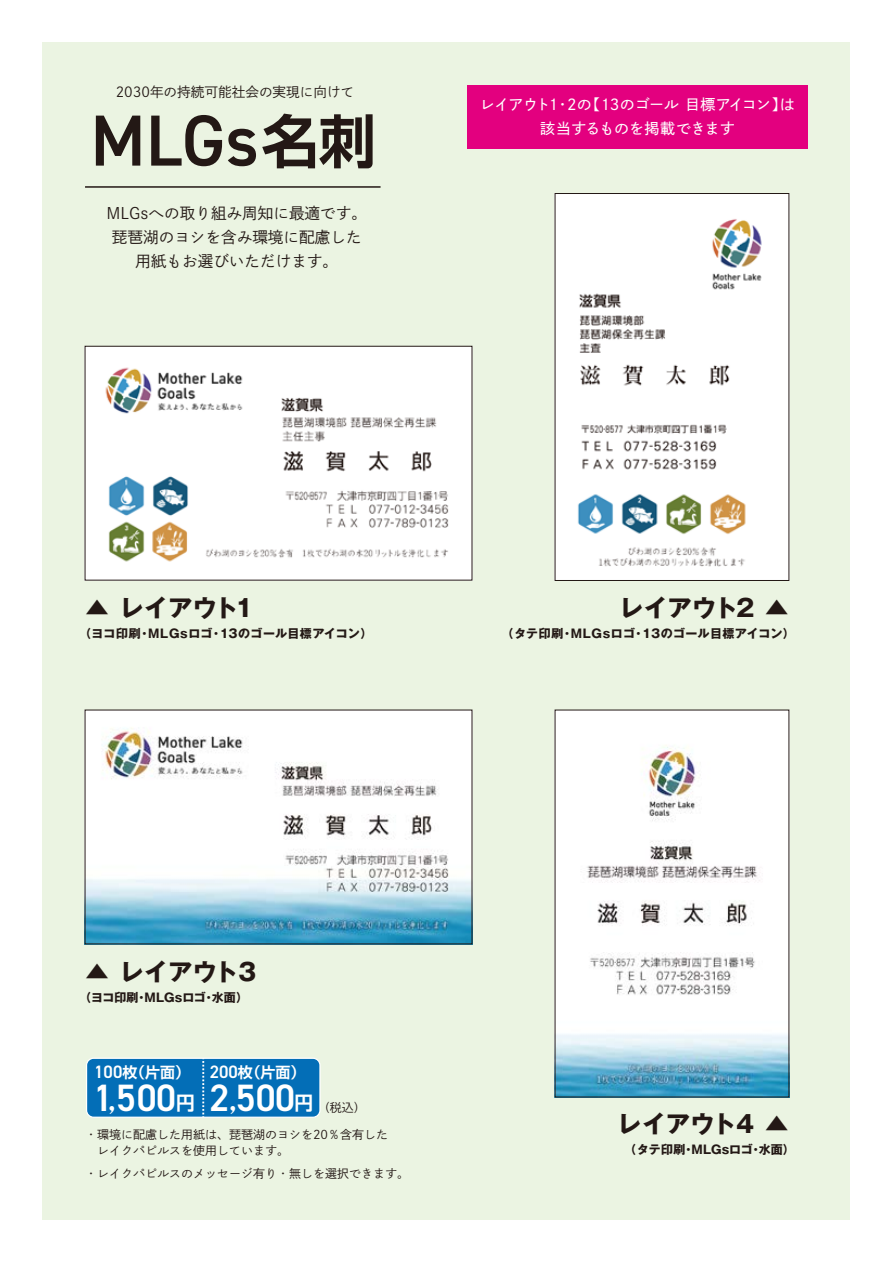
<style>
.page{position:relative;width:893px;height:1263px;background:#fff}
.page>*{position:absolute;margin:0;border:0;box-sizing:border-box;transform-origin:0 0}
.t1{font:600 72.45px "DIN2014";color:#231815}
.t2{font:600 38.25px "DIN2014";letter-spacing:-.01em;color:#fff}
.t3{font:700 24px "Gothic MB101 Pro";letter-spacing:-.015em;color:#231815}
.t4{font:15.75px/24px "DNP Shuei Go Gin Std L";color:#231815;text-align:center}
.t5{font:15px/24px "DNP Shuei Go Gin Std M";letter-spacing:-.025em;color:#fff;text-align:center}
.t6{font:700 15px "Shin Go Pro De";color:#fff}
.t7{font:13.8px "DNP Shuei Go Gin Std L";color:#231815}
.t8{font:12px/16.5px "DNP Shuei Go Gin Std L";color:#231815}
.t9{font:700 12px "Gothic MB101 Pro";letter-spacing:.02em;color:#231815}
.t10{font:700 12px "Gothic MB101 Pro";letter-spacing:-.005em;color:#231815}
.s1{font-family:"Shin Go Pro De";font-weight:700;font-size:57.45px}
.s2{font-family:"DIN2014";font-weight:600;font-size:18px}
.s3{font-family:"Ryumin Pro";font-weight:700;font-size:31.8px}
.s4{font-family:"Shin Go Pro De";font-weight:700;font-size:18.75px}
</style>
<div class="page">
<div style="left:43px;top:43px;width:807px;height:1177px;background:#ebf4e2"></div>
<img style="left:557px;top:195px;width:230px;height:384px">
<img style="left:87px;top:348px;width:383px;height:230px">
<img style="left:557px;top:712px;width:230px;height:383px">
<img style="left:87px;top:712px;width:383px;height:230px">
<hr style="left:85px;top:186px;width:296px;height:2px;background:#231815">
<div style="left:87px;top:1058px;width:233px;height:59px;background:#036eb7;border-radius:7px"></div>
<div style="left:86px;top:1058px;width:235px;height:60px;border:1px solid #fff;border-radius:7px"></div>
<svg style="left:202px;top:1058px;width:2px;height:59px"></svg>
<div style="left:468px;top:85px;width:340px;height:64px;background:#e3007f"></div>
<div style="left:555px;top:193px;width:234px;height:388px;border:1px solid #231815"></div>
<div style="left:85px;top:346px;width:387px;height:234px;border:1px solid #231815"></div>
<p class="t7" style="left:116px;top:83px;width:240px">2030年の持続可能社会の実現に向けて</p>
<h1 class="t1" style="left:90px;top:93px;width:287px">MLGs<span class="s1">名刺</span></h1>
<h3 class="t4" style="left:107px;top:201px;width:262px">MLGsへの取り組み周知に最適です。琵琶湖のヨシを含み環境に配慮した用紙もお選びいただけます。</h3>
<p class="t5" style="left:480px;top:92px;width:316px">レイアウト1・2の【13のゴール 目標アイコン】は該当するものを掲載できます</p>
<h3 class="t3" style="left:85px;top:588px;width:170px">▲ レイアウト1</h3>
<p class="t9" style="left:79px;top:623px;width:295px">（ヨコ印刷・MLGsロゴ・13のゴール目標アイコン）</p>
<h3 class="t3" style="left:619px;top:588px;width:171px">レイアウト2 ▲</h3>
<p class="t9" style="left:501px;top:623px;width:295px">（タテ印刷・MLGsロゴ・13のゴール目標アイコン）</p>
<h3 class="t3" style="left:85px;top:951px;width:173px">▲ レイアウト3</h3>
<p class="t10" style="left:79px;top:987px;width:170px">（ヨコ印刷・MLGsロゴ・水面）</p>
<p class="t6" style="left:94px;top:1059px;width:213px"><span class="s2">100</span>枚（片面） <span class="s2">200</span>枚（片面）</p>
<h2 class="t2" style="left:93px;top:1072px;width:222px">1<span class="s3">,</span>500<span class="s4">円</span> 2<span class="s3">,</span>500<span class="s4">円</span></h2>
<p class="t8" style="left:318px;top:1099px;width:49px">（税込）</p>
<p class="t8" style="left:85px;top:1126px;width:305px">・環境に配慮した用紙は、琵琶湖のヨシを20％含有した　レイクパピルスを使用しています。</p>
<p class="t8" style="left:85px;top:1165px;width:325px">・レイクパピルスのメッセージ有り・無しを選択できます。</p>
<h3 class="t3" style="left:617px;top:1104px;width:173px">レイアウト4 ▲</h3>
<p class="t9" style="left:624px;top:1140px;width:172px">（タテ印刷・MLGsロゴ・水面）</p>
</div>
